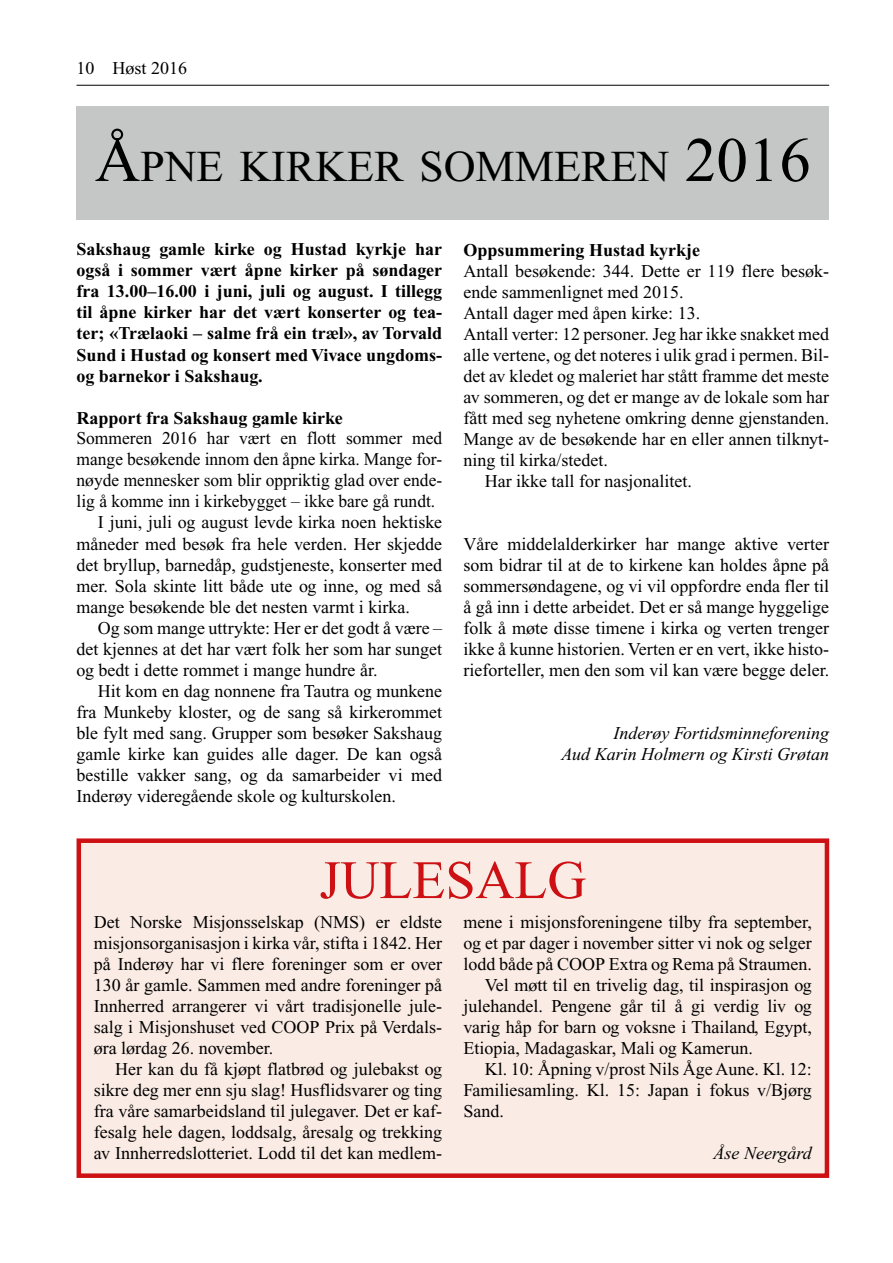
<style>
.page{position:relative;width:893px;height:1263px;background:#fff}
.page>*{position:absolute;margin:0;border:0;box-sizing:border-box;transform-origin:0 0}
.t1{font:54px "Times New Roman";color:#cd1013}
.t2{font:44.1px "Times New Roman";color:#000}
.t3{font:18px/21px "Times New Roman";color:#000;text-align:justify}
.t4{font:700 18px/21px "Times New Roman";color:#000;text-align:justify}
.t5{font:italic 18px/21px "Times New Roman";color:#000;text-align:right}
.s1{font-size:63px}
</style>
<div class="page">
<hr style="left:77px;top:85px;width:752px;height:1px;background:#000">
<div style="left:77px;top:106px;width:752px;height:114px;background:#c5c6c6"></div>
<div style="left:79px;top:841px;width:748px;height:335px;background:#faebe4"></div>
<div style="left:77px;top:838px;width:752px;height:340px;border:4px solid #cd1013"></div>
<p class="t3" style="left:77px;top:57px;width:112px">10 Høst 2016</p>
<h2 class="t2" style="left:95px;top:142px;width:718px"><span class="s1">Å</span>PNE KIRKER SOMMEREN <span class="s1">2016</span></h2>
<p class="t4" style="left:77px;top:239px;width:367px">Sakshaug gamle kirke og Hustad kyrkje har også i sommer vært åpne kirker på søndager fra 13.00–16.00 i juni, juli og august. I tillegg til åpne kirker har det vært konserter og tea&shy;ter; «Trælaoki – salme frå ein træl», av Torvald Sund i Hustad og konsert med Vivace ungdoms&shy;og barnekor i Sakshaug.</p>
<p class="t4" style="left:77px;top:407px;width:268px">Rapport fra Sakshaug gamle kirke</p>
<p class="t3" style="left:77px;top:428px;width:367px">Sommeren 2016 har vært en flott sommer med</p>
<p class="t3" style="left:77px;top:449px;width:367px">mange besøkende innom den åpne kirka. Mange for-</p>
<p class="t3" style="left:77px;top:470px;width:367px">nøyde mennesker som blir oppriktig glad over ende-</p>
<p class="t3" style="left:77px;top:491px;width:360px">lig å komme inn i kirkebygget – ikke bare gå rundt.</p>
<p class="t3" style="left:98px;top:512px;width:346px">I juni, juli og august levde kirka noen hektiske</p>
<p class="t3" style="left:77px;top:533px;width:367px">måneder med besøk fra hele verden. Her skjedde</p>
<p class="t3" style="left:77px;top:554px;width:367px">det bryllup, barnedåp, gudstjeneste, konserter med</p>
<p class="t3" style="left:77px;top:575px;width:367px">mer. Sola skinte litt både ute og inne, og med så</p>
<p class="t3" style="left:77px;top:596px;width:335px">mange besøkende ble det nesten varmt i kirka.</p>
<p class="t3" style="left:98px;top:617px;width:346px">Og som mange uttrykte: Her er det godt å være –</p>
<p class="t3" style="left:77px;top:638px;width:367px">det kjennes at det har vært folk her som har sunget</p>
<p class="t3" style="left:77px;top:659px;width:303px">og bedt i dette rommet i mange hundre år.</p>
<p class="t3" style="left:98px;top:680px;width:346px">Hit kom en dag nonnene fra Tautra og munkene</p>
<p class="t3" style="left:77px;top:701px;width:367px">fra Munkeby kloster, og de sang så kirkerommet</p>
<p class="t3" style="left:77px;top:722px;width:367px">ble fylt med sang. Grupper som besøker Sakshaug</p>
<p class="t3" style="left:77px;top:743px;width:367px">gamle kirke kan guides alle dager. De kan også</p>
<p class="t3" style="left:77px;top:764px;width:367px">bestille vakker sang, og da samarbeider vi med</p>
<p class="t3" style="left:77px;top:785px;width:321px">Inderøy videregående skole og kulturskolen.</p>
<p class="t4" style="left:463px;top:239px;width:238px">Oppsummering Hustad kyrkje</p>
<p class="t3" style="left:463px;top:260px;width:366px">Antall besøkende: 344. Dette er 119 flere besøk-</p>
<p class="t3" style="left:463px;top:281px;width:221px">ende sammenlignet med 2015.</p>
<p class="t3" style="left:463px;top:302px;width:238px">Antall dager med åpen kirke: 13.</p>
<p class="t3" style="left:463px;top:323px;width:367px">Antall verter: 12 personer. Jeg har ikke snakket med</p>
<p class="t3" style="left:463px;top:344px;width:367px">alle vertene, og det noteres i ulik grad i permen. Bil-</p>
<p class="t3" style="left:463px;top:365px;width:367px">det av kledet og maleriet har stått framme det meste</p>
<p class="t3" style="left:463px;top:386px;width:367px">av sommeren, og det er mange av de lokale som har</p>
<p class="t3" style="left:463px;top:407px;width:367px">fått med seg nyhetene omkring denne gjenstanden.</p>
<p class="t3" style="left:463px;top:428px;width:367px">Mange av de besøkende har en eller annen tilknyt-</p>
<p class="t3" style="left:463px;top:449px;width:146px">ning til kirka/stedet.</p>
<p class="t3" style="left:485px;top:470px;width:209px">Har ikke tall for nasjonalitet.</p>
<p class="t3" style="left:463px;top:533px;width:367px">Våre middelalderkirker har mange aktive verter som bidrar til at de to kirkene kan holdes åpne på sommersøndagene, og vi vil oppfordre enda fler til å gå inn i dette arbeidet. Det er så mange hyggelige folk å møte disse timene i kirka og verten trenger ikke å kunne historien. Verten er en vert, ikke histo&shy;rieforteller, men den som vil kan være begge deler.</p>
<p class="t5" style="left:562px;top:722px;width:269px">Inderøy Fortidsminneforening<br>Aud Karin Holmern og Kirsti Grøtan</p>
<h1 class="t1" style="left:319px;top:851px;width:268px">JULESALG</h1>
<p class="t3" style="left:94px;top:911px;width:350px">Det Norske Misjonsselskap (NMS) er eldste misjonsorganisasjon i kirka vår, stifta i 1842. Her på Inderøy har vi flere foreninger som er over 130 år gamle. Sammen med andre foreninger på Innherred arrangerer vi vårt tradisjonelle jule&shy;salg i Misjonshuset ved COOP Prix på Verdals&shy;øra lørdag 26. november.</p>
<p class="t3" style="left:94px;top:1058px;width:350px;text-indent:21px">Her kan du få kjøpt flatbrød og julebakst og sikre deg mer enn sju slag! Husflidsvarer og ting fra våre samarbeidsland til julegaver. Det er kaf&shy;fesalg hele dagen, loddsalg, åresalg og trekking av Innherredslotteriet. Lodd til det kan medlem-</p>
<p class="t3" style="left:463px;top:911px;width:350px">mene i misjonsforeningene tilby fra september,</p>
<p class="t3" style="left:463px;top:932px;width:350px">og et par dager i november sitter vi nok og selger</p>
<p class="t3" style="left:463px;top:953px;width:350px">lodd både på COOP Extra og Rema på Straumen.</p>
<p class="t3" style="left:485px;top:974px;width:329px">Vel møtt til en trivelig dag, til inspirasjon og</p>
<p class="t3" style="left:463px;top:995px;width:350px">julehandel. Pengene går til å gi verdig liv og</p>
<p class="t3" style="left:463px;top:1016px;width:350px">varig håp for barn og voksne i Thailand, Egypt,</p>
<p class="t3" style="left:463px;top:1037px;width:291px">Etiopia, Madagaskar, Mali og Kamerun.</p>
<p class="t3" style="left:485px;top:1058px;width:329px">Kl. 10: Åpning v/prost Nils Åge Aune. Kl. 12:</p>
<p class="t3" style="left:463px;top:1079px;width:350px">Familiesamling. Kl. 15: Japan i fokus v/Bjørg</p>
<p class="t3" style="left:463px;top:1100px;width:42px">Sand.</p>
<p class="t5" style="left:713px;top:1142px;width:100px">Åse Neergård</p>
</div>
